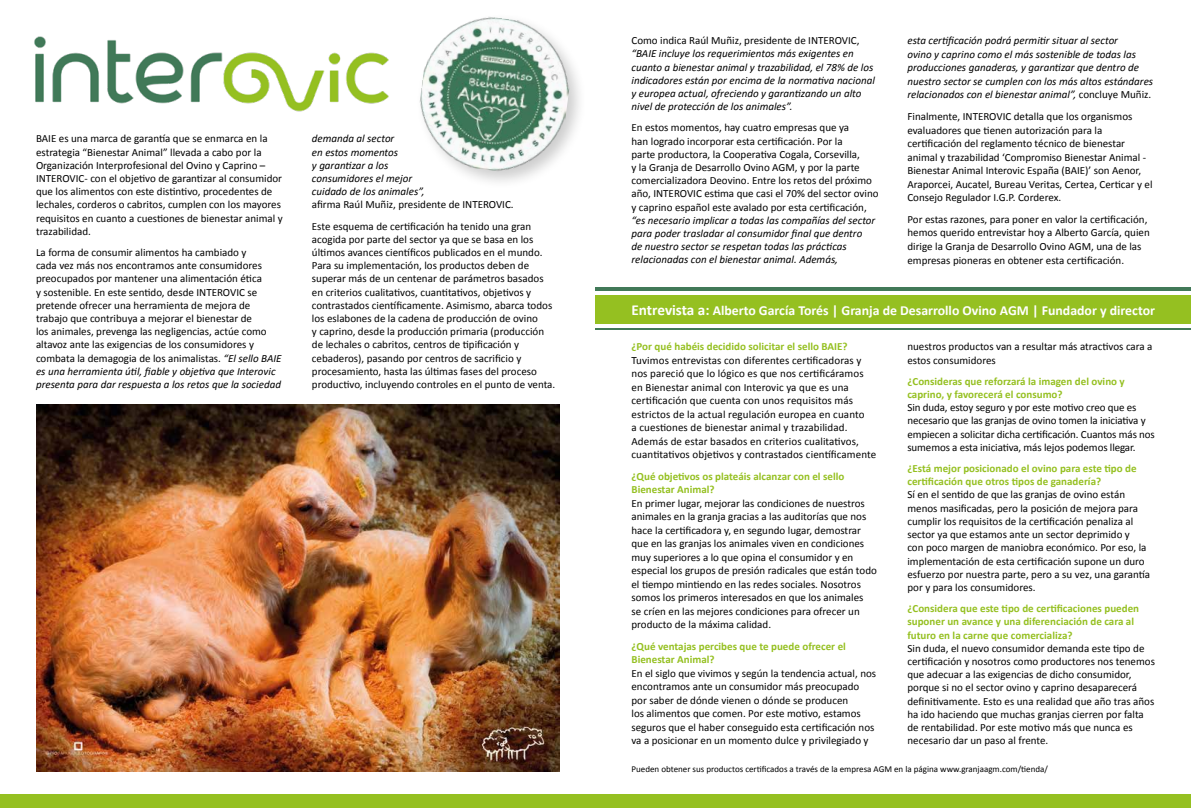
<style>
.page{position:relative;width:1191px;height:808px;background:#fff}
.page>*{position:absolute;margin:0;border:0;box-sizing:border-box;transform-origin:0 0}
.t1{font:700 13.8px "Calibri";color:#fff}
.t2{font:11px/13.2px "Calibri";color:#000}
.t3{font:italic 11px/13.2px "Calibri";color:#000}
.t4{font:700 11px/13.2px "Calibri";color:#95c021}
.t5{font:9px "Calibri";color:#000}
.s1{font-style:italic}
.s2{font-style:normal}
.s3{font-size:15.2px}
</style>
<div class="page">
<img style="left:34px;top:36px;width:355px;height:76px">
<img style="left:36px;top:405px;width:523px;height:367px">
<div style="left:0;top:794px;width:1191px;height:14px;background:#95c021"></div>
<img style="left:419px;top:17px;width:158px;height:162px">
<div style="left:595px;top:295px;width:596px;height:29px;background:#95c021"></div>
<hr style="left:595px;top:287px;width:596px;height:4px;background:#417958">
<hr style="left:595px;top:328px;width:596px;height:2px;background:#417958">
<p class="t2" style="left:36px;top:132px;width:248px">BAIE es una marca de garantía que se enmarca en la estrategia “Bienestar Animal” llevada a cabo por la Organización Interprofesional del Ovino y Caprino – INTEROVIC- con el objetivo de garantizar al consumidor que los alimentos con este distintivo, procedentes de lechales, corderos o cabritos, cumplen con los mayores requisitos en cuanto a cuestiones de bienestar animal y trazabilidad.</p>
<p class="t2" style="left:36px;top:245px;width:247px">La forma de consumir alimentos ha cambiado y<br>cada vez más nos encontramos ante consumidores preocupados por mantener una alimentación ética<br>y sostenible. En este sentido, desde INTEROVIC se pretende ofrecer una herramienta de mejora de trabajo que contribuya a mejorar el bienestar de<br>los animales, prevenga las negligencias, actúe como altavoz ante las exigencias de los consumidores y combata la demagogia de los animalistas. <span class="s1">“El sello BAIE es una herramienta útil, fiable y objetiva que Interovic presenta para dar respuesta a los retos que la sociedad</span></p>
<p class="t3" style="left:312px;top:132px;width:114px">demanda al sector<br>en estos momentos<br>y garantizar a los consumidores el mejor cuidado de los animales”,</p>
<p class="t2" style="left:312px;top:194px;width:221px;line-height:21.2px">afirma Raúl Muñiz, presidente de INTEROVIC.<br>Este esquema de certificación ha tenido una gran</p>
<p class="t2" style="left:312px;top:232px;width:245px">acogida por parte del sector ya que se basa en los últimos avances científicos publicados en el mundo.<br>Para su implementación, los productos deben de superar más de un centenar de parámetros basados en criterios cualitativos, cuantitativos, objetivos y contrastados científicamente. Asimismo, abarca todos los eslabones de la cadena de producción de ovino<br>y caprino, desde la producción primaria (producción de lechales o cabritos, centros de tipificación y cebaderos), pasando por centros de sacrificio y procesamiento, hasta las últimas fases del proceso productivo, incluyendo controles en el punto de venta.</p>
<p class="t2" style="left:631px;top:34px;width:229px">Como indica Raúl Muñiz, presidente de INTEROVIC,</p>
<p class="t3" style="left:631px;top:47px;width:245px">“BAIE incluye los requerimientos más exigentes en cuanto a bienestar animal y trazabilidad, el 78% de los indicadores están por encima de la normativa nacional y europea actual, ofreciendo y garantizando un alto nivel de protección de los animales”.</p>
<p class="t2" style="left:631px;top:121px;width:249px">En estos momentos, hay cuatro empresas que ya<br>han logrado incorporar esta certificación. Por la<br>parte productora, la Cooperativa Cogala, Corsevilla,<br>y la Granja de Desarrollo Ovino AGM, y por la parte comercializadora Deovino. Entre los retos del próximo año, INTEROVIC estima que casi el 70% del sector ovino y caprino español este avalado por esta certificación,</p>
<p class="t3" style="left:631px;top:213px;width:245px">“es necesario implicar a todas las compañías del sector para poder trasladar al consumidor final que dentro de nuestro sector se respetan todas las prácticas relacionadas con el bienestar animal. Además,</p>
<p class="t3" style="left:907px;top:33px;width:247px;line-height:13.6px">esta certificación podrá permitir situar al sector<br>ovino y caprino como el más sostenible de todas las producciones ganaderas, y garantizar que dentro de nuestro sector se cumplen con los más altos estándares relacionados con el bienestar animal”, <span class="s2">concluye Muñiz.</span></p>
<p class="t2" style="left:907px;top:109px;width:247px;line-height:13.6px">Finalmente, INTEROVIC detalla que los organismos evaluadores que tienen autorización para la certificación del reglamento técnico de bienestar animal y trazabilidad ‘Compromiso Bienestar Animal - Bienestar Animal Interovic España (BAIE)’ son Aenor, Araporcei, Aucatel, Bureau Veritas, Certea, Certicar y el Consejo Regulador I.G.P. Corderex.</p>
<p class="t2" style="left:907px;top:212px;width:244px;line-height:13.6px">Por estas razones, para poner en valor la certificación, hemos querido entrevistar hoy a Alberto García, quien dirige la Granja de Desarrollo Ovino AGM, una de las empresas pioneras en obtener esta certificación.</p>
<p class="t1" style="left:631px;top:301px;width:525px"><span class="s3">Entrevista a:</span> Alberto García Torés | Granja de Desarrollo Ovino AGM | Fundador y director</p>
<p class="t4" style="left:631px;top:340px;width:218px">¿Por qué habéis decidido solicitar el sello BAIE?</p>
<p class="t2" style="left:631px;top:353px;width:246px;line-height:13.5px">Tuvimos entrevistas con diferentes certificadoras y nos pareció que lo lógico es que nos certificáramos en Bienestar animal con Interovic ya que es una certificación que cuenta con unos requisitos más estrictos de la actual regulación europea en cuanto<br>a cuestiones de bienestar animal y trazabilidad.<br>Además de estar basados en criterios cualitativos, cuantitativos objetivos y contrastados científicamente</p>
<p class="t4" style="left:631px;top:469px;width:214px;line-height:13.5px">¿Qué objetivos os plateáis alcanzar con el sello<br>Bienestar Animal?</p>
<p class="t2" style="left:631px;top:496px;width:247px;line-height:13.5px">En primer lugar, mejorar las condiciones de nuestros animales en la granja gracias a las auditorías que nos hace la certificadora y, en segundo lugar, demostrar que en las granjas los animales viven en condiciones muy superiores a lo que opina el consumidor y en especial los grupos de presión radicales que están todo el tiempo mintiendo en las redes sociales. Nosotros somos los primeros interesados en que los animales<br>se críen en las mejores condiciones para ofrecer un producto de la máxima calidad.</p>
<p class="t4" style="left:631px;top:639px;width:216px;line-height:13.5px">¿Qué ventajas percibes que te puede ofrecer el<br>Bienestar Animal?</p>
<p class="t2" style="left:631px;top:666px;width:246px;line-height:13.5px">En el siglo que vivimos y según la tendencia actual, nos encontramos ante un consumidor más preocupado por saber de dónde vienen o dónde se producen<br>los alimentos que comen. Por este motivo, estamos seguros que el haber conseguido esta certificación nos va a posicionar en un momento dulce y privilegiado y</p>
<p class="t2" style="left:907px;top:340px;width:247px">nuestros productos van a resultar más atractivos cara a estos consumidores</p>
<p class="t4" style="left:907px;top:374px;width:219px">¿Consideras que reforzará la imagen del ovino y caprino, y favorecerá el consumo?</p>
<p class="t2" style="left:907px;top:401px;width:249px">Sin duda, estoy seguro y por este motivo creo que es necesario que las granjas de ovino tomen la iniciativa y empiecen a solicitar dicha certificación. Cuantos más nos sumemos a esta iniciativa, más lejos podemos llegar.</p>
<p class="t4" style="left:907px;top:461px;width:231px">¿Está mejor posicionado el ovino para este tipo de certificación que otros tipos de ganadería?</p>
<p class="t2" style="left:907px;top:488px;width:244px">Sí en el sentido de que las granjas de ovino están menos masificadas, pero la posición de mejora para cumplir los requisitos de la certificación penaliza al sector ya que estamos ante un sector deprimido y<br>con poco margen de maniobra económico. Por eso, la implementación de esta certificación supone un duro esfuerzo por nuestra parte, pero a su vez, una garantía por y para los consumidores.</p>
<p class="t4" style="left:907px;top:601px;width:233px">¿Considera que este tipo de certificaciones pueden suponer un avance y una diferenciación de cara al futuro en la carne que comercializa?</p>
<p class="t2" style="left:907px;top:641px;width:249px">Sin duda, el nuevo consumidor demanda este tipo de certificación y nosotros como productores nos tenemos que adecuar a las exigencias de dicho consumidor, porque si no el sector ovino y caprino desaparecerá definitivamente. Esto es una realidad que año tras años ha ido haciendo que muchas granjas cierren por falta de rentabilidad. Por este motivo más que nunca es necesario dar un paso al frente.</p>
<p class="t5" style="left:631px;top:763px;width:418px">Pueden obtener sus productos certificados a través de la empresa AGM en la página www.granjaagm.com/tienda/</p>
</div>
